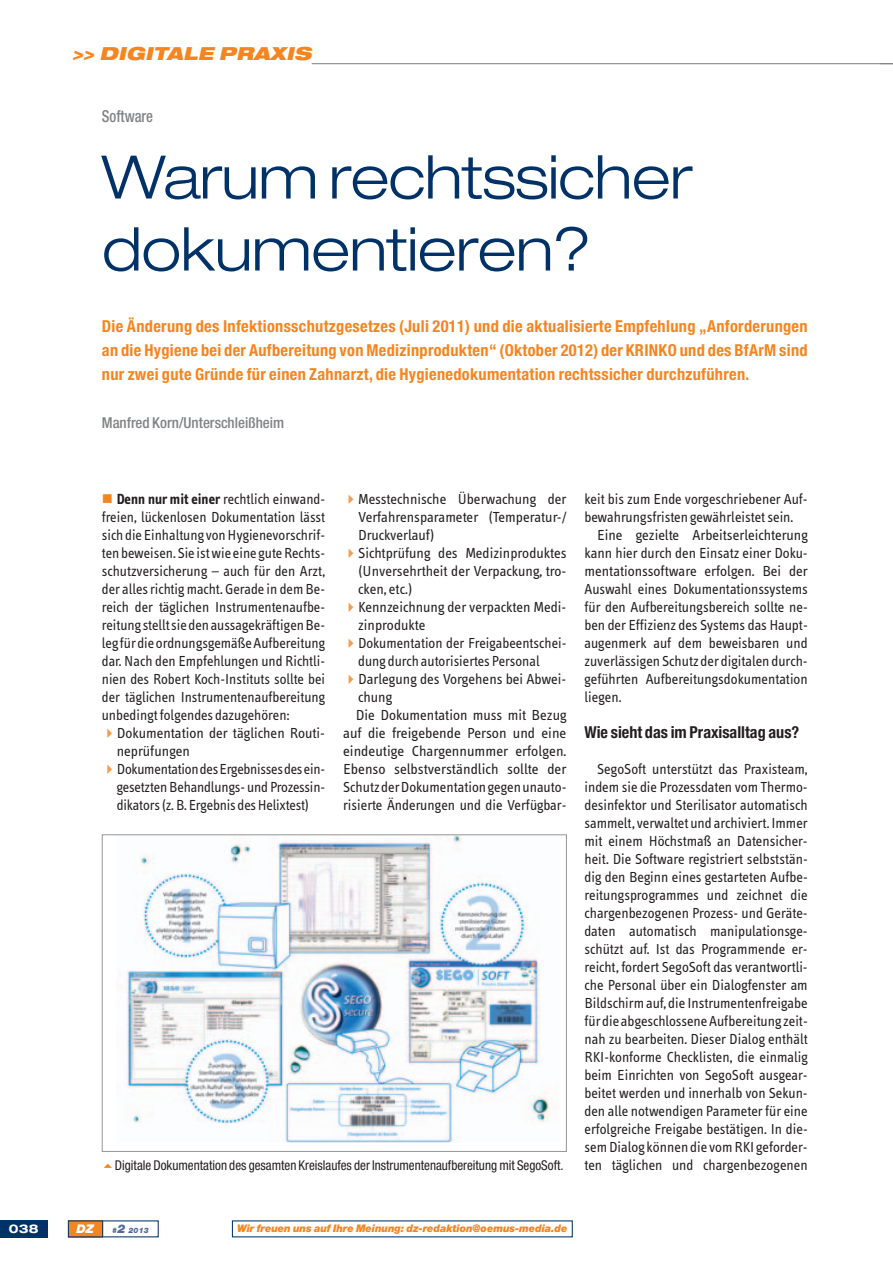
<style>
.page{position:relative;width:893px;height:1263px;background:#fff}
.page>*{position:absolute;margin:0;border:0;box-sizing:border-box;transform-origin:0 0}
.t1{font:300 expanded 60px/72px "Helvetica Neue";letter-spacing:-.01em;color:#003268}
.t2{font:italic 900 expanded 18px "Helvetica Neue";letter-spacing:.015em;color:#f58520}
.t3{font:700 condensed 16.5px/24px "Helvetica Neue";letter-spacing:.02em;color:#f58520;text-align:justify}
.t4{font:700 condensed 16.5px "Helvetica Neue";color:#231f20}
.t5{font:500 condensed 16.5px "Helvetica Neue";color:#808285;scale:.9 1}
.t6{font:15px/18px "Info Text";color:#231f20;text-align:justify}
.t7{font:500 condensed 15px "Helvetica Neue";color:#808285}
.t8{font:condensed 13.5px "Helvetica Neue";color:#231f20}
.t9{font:700 expanded 12px "Helvetica Neue";color:#fff}
.t10{font:italic 900 12px "Helvetica Neue";color:#fff}
.t11{font:italic 900 10.5px "Helvetica Neue";letter-spacing:-.01em;color:#f58520}
.t12{font:italic 900 7.5px "Helvetica Neue";color:#516b98}
.s1{color:#f58520}
.s2{font-weight:700}
.s3{color:#f79b48}
.s4{font-size:12px}
</style>
<div class="page">
<div style="left:68px;top:1220px;width:35px;height:17px;background:#f58520"></div>
<div style="left:0;top:1220px;width:47px;height:17px;background:#003268"></div>
<svg style="left:102px;top:1221px;width:1px;height:16px"></svg>
<hr style="left:312px;top:63px;width:580px;height:1px;background:#808285">
<img style="left:126px;top:836px;width:432px;height:307px">
<div style="left:102px;top:834px;width:465px;height:318px;border:1px solid #939598"></div>
<p class="t2" style="left:72px;top:46px;width:244px">&gt;&gt; DIGITALE PRAXIS</p>
<p class="t5" style="left:102px;top:110px;width:58px">Software</p>
<h1 class="t1" style="left:102px;top:147px;width:592px">Warum rechtssicher dokumentieren?</h1>
<p class="t3" style="left:102px;top:316px;width:707px">Die Änderung des Infektionsschutzgesetzes (Juli 2011) und die aktualisierte Empfehlung „Anforderungen an die Hygiene bei der Aufbereitung von Medizinprodukten“ (Oktober 2012) der KRINKO und des BfArM sind nur zwei gute Gründe für einen Zahnarzt, die Hygienedokumentation rechtssicher durchzuführen.</p>
<p class="t7" style="left:102px;top:417px;width:184px">Manfred Korn/Unterschleißheim</p>
<p class="t6" style="left:102px;top:491px;width:225px"><span class="s1">■</span> <span class="s2">Denn nur mit einer</span> rechtlich einwand&shy;freien, lückenlosen Dokumentation lässt sich die Einhaltung von Hygienevorschrif&shy;ten beweisen. Sie ist wie eine gute Rechts&shy;schutzversicherung – auch für den Arzt, der alles richtig macht. Gerade in dem Be&shy;reich der täglichen Instrumentenaufbe&shy;reitung stellt sie den aussagekräftigen Be&shy;leg für die ordnungsgemäße Aufbereitung dar. Nach den Empfehlungen und Richtli&shy;nien des Robert Koch-Instituts sollte bei der täglichen Instrumentenaufbereitung unbedingt folgendes dazugehören:</p>
<p class="t6" style="left:117px;top:725px;width:210px;text-indent:-15px"><span class="s3">✔</span>Dokumentation der täglichen Routi&shy;neprüfungen</p>
<p class="t6" style="left:117px;top:761px;width:210px;text-indent:-15px"><span class="s3">✔</span>Dokumentation des Ergebnisses des ein&shy;gesetzten Behandlungs- und Prozessin&shy;dikators (z. B. Ergebnis des Helixtest)</p>
<p class="t6" style="left:358px;top:491px;width:210px;text-indent:-15px"><span class="s3">✔</span>Messtechnische Überwachung der Verfahrensparameter (Temperatur-/ Druckverlauf)</p>
<p class="t6" style="left:358px;top:545px;width:210px;text-indent:-15px"><span class="s3">✔</span>Sichtprüfung des Medizinproduktes (Unversehrtheit der Verpackung, tro&shy;cken, etc.)</p>
<p class="t6" style="left:358px;top:599px;width:210px;text-indent:-15px"><span class="s3">✔</span>Kennzeichnung der verpackten Medi&shy;zinprodukte</p>
<p class="t6" style="left:358px;top:635px;width:210px;text-indent:-15px"><span class="s3">✔</span>Dokumentation der Freigabeentschei&shy;dung durch autorisiertes Personal</p>
<p class="t6" style="left:343px;top:671px;width:225px"><span class="s3">✔</span>Darlegung des Vorgehens bei Abwei-</p>
<p class="t6" style="left:358px;top:689px;width:36px">chung</p>
<p class="t6" style="left:356px;top:707px;width:212px">Die Dokumentation muss mit Bezug</p>
<p class="t6" style="left:343px;top:725px;width:225px">auf die freigebende Person und eine</p>
<p class="t6" style="left:343px;top:743px;width:225px">eindeutige Chargennummer erfolgen.</p>
<p class="t6" style="left:343px;top:761px;width:225px">Ebenso selbstverständlich sollte der</p>
<p class="t6" style="left:343px;top:779px;width:225px">Schutz der Dokumentation gegen unauto-</p>
<p class="t6" style="left:343px;top:797px;width:225px">risierte Änderungen und die Verfügbar-</p>
<p class="t8" style="left:115px;top:1160px;width:450px">Digitale Dokumentation des gesamten Kreislaufes der Instrumentenaufbereitung mit SegoSoft.</p>
<p class="t6" style="left:584px;top:491px;width:225px">keit bis zum Ende vorgeschriebener Auf-</p>
<p class="t6" style="left:584px;top:509px;width:210px">bewahrungsfristen gewährleistet sein.</p>
<p class="t6" style="left:597px;top:527px;width:212px">Eine gezielte Arbeitserleichterung</p>
<p class="t6" style="left:584px;top:545px;width:225px">kann hier durch den Einsatz einer Doku-</p>
<p class="t6" style="left:584px;top:563px;width:225px">mentationssoftware erfolgen. Bei der</p>
<p class="t6" style="left:584px;top:581px;width:225px">Auswahl eines Dokumentationssystems</p>
<p class="t6" style="left:584px;top:599px;width:225px">für den Aufbereitungsbereich sollte ne-</p>
<p class="t6" style="left:584px;top:617px;width:225px">ben der Effizienz des Systems das Haupt-</p>
<p class="t6" style="left:584px;top:635px;width:225px">augenmerk auf dem beweisbaren und</p>
<p class="t6" style="left:584px;top:653px;width:225px">zuverlässigen Schutz der digitalen durch-</p>
<p class="t6" style="left:584px;top:671px;width:225px">geführten Aufbereitungsdokumentation</p>
<p class="t6" style="left:584px;top:689px;width:38px">liegen.</p>
<p class="t4" style="left:584px;top:726px;width:216px">Wie sieht das im Praxisalltag aus?</p>
<p class="t6" style="left:584px;top:761px;width:225px;text-indent:13px">SegoSoft unterstützt das Praxisteam, indem sie die Prozessdaten vom Thermo&shy;desinfektor und Sterilisator automatisch sammelt, verwaltet und archiviert. Immer mit einem Höchstmaß an Datensicher&shy;heit. Die Software registriert selbststän&shy;dig den Beginn eines gestarteten Aufbe&shy;reitungsprogrammes und zeichnet die chargenbezogenen Prozess- und Geräte&shy;daten automatisch manipulationsge&shy;schützt auf. Ist das Programmende er&shy;reicht, fordert SegoSoft das verantwortli&shy;che Personal über ein Dialogfenster am Bildschirm auf, die Instrumentenfreigabe für die abgeschlossene Aufbereitung zeit&shy;nah zu bearbeiten. Dieser Dialog enthält RKI-konforme Checklisten, die einmalig beim Einrichten von SegoSoft ausgear&shy;beitet werden und innerhalb von Sekun&shy;den alle notwendigen Parameter für eine erfolgreiche Freigabe bestätigen. In die&shy;sem Dialog können die vom RKI geforder&shy;ten täglichen und chargenbezogenen</p>
<p class="t9" style="left:9px;top:1224px;width:31px">038</p>
<p class="t10" style="left:76px;top:1224px;width:19px">DZ</p>
<p class="t12" style="left:112px;top:1227px;width:38px">#<span class="s4">2</span> 2013</p>
<p class="t11" style="left:237px;top:1224px;width:332px">Wir freuen uns auf Ihre Meinung: dz-redaktion@oemus-media.de</p>
</div>
